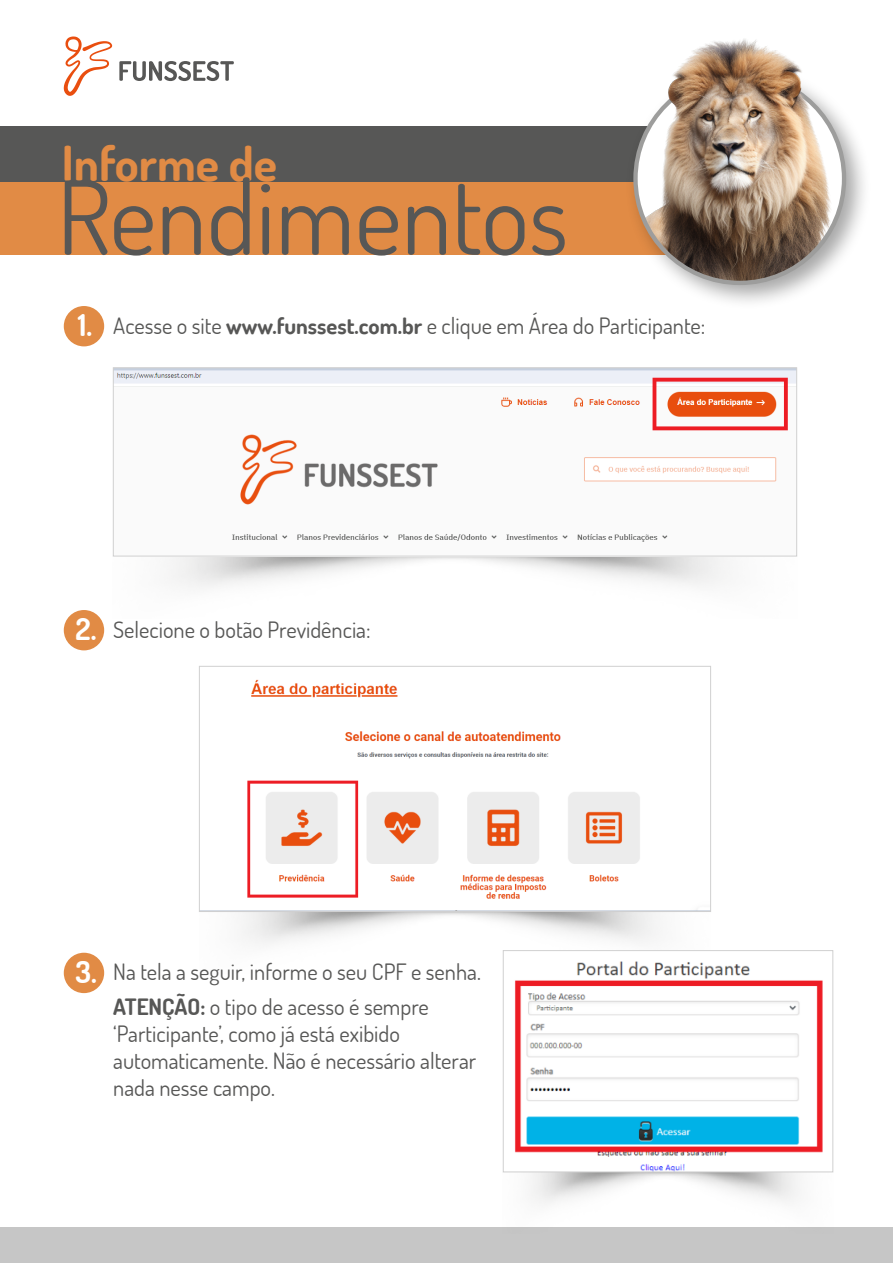
<style>
.page{position:relative;width:893px;height:1263px;background:#fff}
.page>*{position:absolute;margin:0;border:0;box-sizing:border-box;transform-origin:0 0}
.t1{font:101.85px "Dosis";color:#575756}
.t2{font:700 48.15px "Dosis";color:#e18b45}
.t3{font:22.5px/27px "Dosis";color:#575756}
.s1{font-weight:700;font-size:30px;color:#fff}
.s2{font-weight:700}
</style>
<div class="page">
<div style="left:0;top:1227px;width:893px;height:36px;background:#c6c6c6"></div>
<img style="left:503px;top:964px;width:330px;height:240px">
<img style="left:113px;top:369px;width:684px;height:219px">
<img style="left:238px;top:679px;width:473px;height:295px">
<div style="left:0;top:144px;width:740px;height:111px;background:#e18b45"></div>
<div style="left:0;top:126px;width:740px;height:56px;background:#575756"></div>
<svg style="left:64px;top:36px;width:48px;height:60px"></svg>
<svg style="left:119px;top:61px;width:115px;height:20px"></svg>
<div style="left:625px;top:64px;width:246px;height:247px;background:#000;opacity:.35"></div>
<img style="left:635px;top:74px;width:209px;height:209px;border-radius:104px">
<img style="left:644px;top:39px;width:191px;height:160px">
<div style="left:64px;top:306px;width:40px;height:40px;background:#e18b45;border-radius:50%"></div>
<div style="left:64px;top:610px;width:40px;height:40px;background:#e18b45;border-radius:50%"></div>
<div style="left:64px;top:953px;width:40px;height:40px;background:#e18b45;border-radius:50%"></div>
<div style="left:113px;top:367px;width:684px;height:189px;border:1px solid #d0d0d0"></div>
<div style="left:199px;top:666px;width:512px;height:246px;border:1px solid #d0d0d0"></div>
<div style="left:503px;top:950px;width:330px;height:222px;border:1px solid #d0d0d0"></div>
<h2 class="t2" style="left:62px;top:133px;width:217px">Informe de</h2>
<h1 class="t1" style="left:57px;top:151px;width:513px">Rendimentos</h1>
<p class="t3" style="left:78px;top:311px;width:629px"><span class="s1">1.</span> Acesse o site <span class="s2">www.funssest.com.br</span> e clique em Área do Participante:</p>
<p class="t3" style="left:76px;top:615px;width:297px"><span class="s1">2.</span> Selecione o botão Previdência:</p>
<p class="t3" style="left:113px;top:954px;width:369px;line-height:34.5px;text-indent:-38px"><span class="s1">3.</span> Na tela a seguir, informe o seu CPF e senha.<br><span class="s2">ATENÇÃO:</span> o tipo de acesso é sempre</p>
<p class="t3" style="left:113px;top:1019px;width:365px">‘Participante’, como já está exibido automaticamente. Não é necessário alterar nada nesse campo.</p>
</div>
